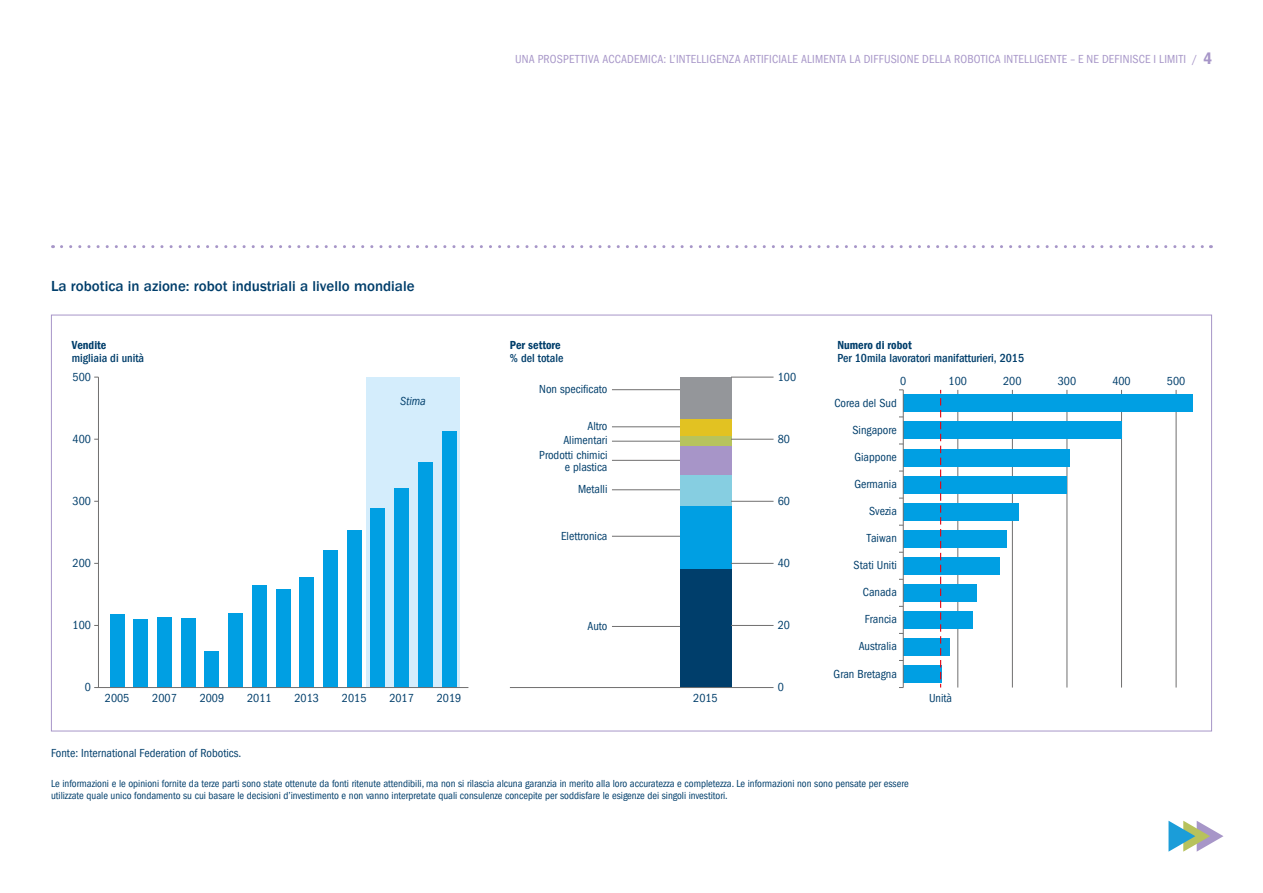
<style>
.page{position:relative;width:1263px;height:893px;background:#fff}
.page>*{position:absolute;margin:0;border:0;box-sizing:border-box;transform-origin:0 0}
.t1{font:500 15px "ITC Frank Gofor Ameriprise";color:#003e6b}
.t2{font:condensed 12px/14.7px "ITC Frank Gofor Ameriprise";color:#003e6b;text-align:right}
.t3{font:condensed 12px "ITC Frank Gofor Ameriprise";letter-spacing:.015em;color:#a796c8}
.t4{font:500 condensed 12px "ITC Frank Gofor Ameriprise";color:#003e6b}
.t5{font:12px "ITC Frank Gofor Ameriprise Dm Cn";color:#003e6b}
.t6{font:italic condensed 12px "ITC Frank Gofor Ameriprise";color:#003e6b}
.t7{font:condensed 10.5px/12px "ITC Frank Gofor Ameriprise";color:#003e6b}
.s1{font-family:"ITC Frank Gofor Ameriprise Dm Cn";font-stretch:normal;font-size:16.8px}
</style>
<div class="page">
<svg style="left:1168px;top:821px;width:55px;height:31px"></svg>
<svg style="left:61px;top:245px;width:1150px;height:3px"></svg>
<div style="left:680px;top:377px;width:51px;height:310px;background:#94969a"></div>
<div style="left:680px;top:419px;width:51px;height:268px;background:#e2c222"></div>
<div style="left:680px;top:436px;width:51px;height:251px;background:#b7c35d"></div>
<div style="left:680px;top:446px;width:51px;height:241px;background:#a795c8"></div>
<div style="left:680px;top:475px;width:51px;height:212px;background:#86cee1"></div>
<div style="left:680px;top:506px;width:51px;height:181px;background:#009fe3"></div>
<div style="left:680px;top:569px;width:51px;height:118px;background:#003e6b"></div>
<div style="left:366px;top:377px;width:94px;height:310px;background:#d4edfc"></div>
<hr style="left:957px;top:390px;width:1px;height:297px;background:#706f6f">
<hr style="left:1012px;top:390px;width:1px;height:297px;background:#706f6f">
<hr style="left:1067px;top:390px;width:1px;height:297px;background:#706f6f">
<hr style="left:1121px;top:390px;width:1px;height:297px;background:#706f6f">
<hr style="left:1176px;top:390px;width:1px;height:297px;background:#706f6f">
<div style="left:110px;top:614px;width:14px;height:73px;background:#009fe3"></div>
<div style="left:134px;top:619px;width:14px;height:68px;background:#009fe3"></div>
<div style="left:157px;top:617px;width:15px;height:70px;background:#009fe3"></div>
<div style="left:181px;top:618px;width:14px;height:69px;background:#009fe3"></div>
<div style="left:205px;top:651px;width:14px;height:36px;background:#009fe3"></div>
<div style="left:229px;top:613px;width:14px;height:74px;background:#009fe3"></div>
<div style="left:252px;top:585px;width:14px;height:102px;background:#009fe3"></div>
<div style="left:276px;top:589px;width:14px;height:98px;background:#009fe3"></div>
<div style="left:300px;top:577px;width:14px;height:110px;background:#009fe3"></div>
<div style="left:323px;top:550px;width:15px;height:137px;background:#009fe3"></div>
<div style="left:347px;top:530px;width:14px;height:157px;background:#009fe3"></div>
<div style="left:371px;top:508px;width:14px;height:179px;background:#009fe3"></div>
<div style="left:418px;top:462px;width:14px;height:225px;background:#009fe3"></div>
<div style="left:395px;top:488px;width:14px;height:199px;background:#009fe3"></div>
<div style="left:442px;top:431px;width:14px;height:256px;background:#009fe3"></div>
<hr style="left:94px;top:687px;width:374px;height:1px;background:#706f6f">
<hr style="left:510px;top:687px;width:263px;height:1px;background:#706f6f">
<hr style="left:731px;top:625px;width:42px;height:1px;background:#706f6f">
<hr style="left:731px;top:563px;width:42px;height:1px;background:#706f6f">
<hr style="left:731px;top:501px;width:42px;height:1px;background:#706f6f">
<hr style="left:731px;top:439px;width:42px;height:1px;background:#706f6f">
<hr style="left:731px;top:377px;width:42px;height:1px;background:#706f6f">
<hr style="left:612px;top:389px;width:68px;height:1px;background:#706f6f">
<hr style="left:612px;top:427px;width:68px;height:1px;background:#706f6f">
<hr style="left:612px;top:441px;width:68px;height:1px;background:#706f6f">
<hr style="left:612px;top:460px;width:68px;height:1px;background:#706f6f">
<hr style="left:612px;top:489px;width:68px;height:1px;background:#706f6f">
<hr style="left:612px;top:536px;width:68px;height:1px;background:#706f6f">
<hr style="left:612px;top:626px;width:68px;height:1px;background:#706f6f">
<div style="left:903px;top:395px;width:289px;height:17px;background:#009fe3"></div>
<div style="left:903px;top:422px;width:218px;height:17px;background:#009fe3"></div>
<div style="left:903px;top:449px;width:166px;height:17px;background:#009fe3"></div>
<div style="left:903px;top:476px;width:163px;height:17px;background:#009fe3"></div>
<div style="left:903px;top:503px;width:116px;height:17px;background:#009fe3"></div>
<div style="left:903px;top:530px;width:103px;height:17px;background:#009fe3"></div>
<div style="left:903px;top:557px;width:96px;height:17px;background:#009fe3"></div>
<div style="left:903px;top:584px;width:74px;height:17px;background:#009fe3"></div>
<div style="left:903px;top:611px;width:70px;height:17px;background:#009fe3"></div>
<div style="left:903px;top:638px;width:47px;height:17px;background:#009fe3"></div>
<div style="left:903px;top:665px;width:39px;height:17px;background:#009fe3"></div>
<svg style="left:940px;top:390px;width:1px;height:297px"></svg>
<hr style="left:903px;top:390px;width:1px;height:297px;background:#706f6f">
<hr style="left:98px;top:377px;width:1px;height:310px;background:#706f6f">
<h1 class="t1" style="left:51px;top:278px;width:365px">La robotica in azione: robot industriali a livello mondiale</h1>
<p class="t5" style="left:72px;top:338px;width:36px">Vendite</p>
<p class="t4" style="left:72px;top:352px;width:74px">migliaia di unità</p>
<p class="t3" style="left:515px;top:52px;width:698px">UNA PROSPETTIVA ACCADEMICA: L’INTELLIGENZA ARTIFICIALE ALIMENTA LA DIFFUSIONE DELLA ROBOTICA INTELLIGENTE – E NE DEFINISCE I LIMITI / <span class="s1">4</span></p>
<p class="t5" style="left:510px;top:338px;width:52px">Per settore</p>
<p class="t4" style="left:510px;top:352px;width:55px">% del totale</p>
<p class="t5" style="left:837px;top:338px;width:76px">Numero di robot</p>
<p class="t4" style="left:837px;top:352px;width:188px">Per 10mila lavoratori manifatturieri, 2015</p>
<p class="t2" style="left:73px;top:369px;width:20px">500</p>
<p class="t2" style="left:778px;top:369px;width:20px">100</p>
<p class="t6" style="left:400px;top:394px;width:27px">Stima</p>
<p class="t2" style="left:539px;top:382px;width:70px">Non specificato</p>
<p class="t2" style="left:73px;top:432px;width:20px">400</p>
<p class="t2" style="left:73px;top:494px;width:20px">300</p>
<p class="t2" style="left:539px;top:419px;width:70px">Altro<br>Alimentari<br>Prodotti chimici</p>
<p class="t2" style="left:565px;top:457px;width:44px;line-height:21.9px">e plastica<br>Metalli</p>
<p class="t2" style="left:561px;top:528px;width:48px">Elettronica</p>
<p class="t2" style="left:778px;top:431px;width:14px">80</p>
<p class="t2" style="left:778px;top:494px;width:14px">60</p>
<p class="t2" style="left:73px;top:556px;width:20px">200</p>
<p class="t2" style="left:778px;top:556px;width:14px">40</p>
<p class="t2" style="left:73px;top:618px;width:20px">100</p>
<p class="t2" style="left:587px;top:619px;width:22px">Auto</p>
<p class="t2" style="left:778px;top:618px;width:14px">20</p>
<p class="t2" style="left:900px;top:374px;width:8px">0</p>
<p class="t2" style="left:949px;top:374px;width:20px">100</p>
<p class="t2" style="left:1003px;top:374px;width:20px">200</p>
<p class="t2" style="left:1058px;top:374px;width:20px">300</p>
<p class="t2" style="left:1112px;top:374px;width:20px">400</p>
<p class="t2" style="left:1167px;top:374px;width:20px">500</p>
<p class="t2" style="left:834px;top:396px;width:64px">Corea del Sud</p>
<p class="t2" style="left:852px;top:423px;width:46px">Singapore</p>
<p class="t2" style="left:854px;top:450px;width:44px">Giappone</p>
<p class="t2" style="left:854px;top:477px;width:44px">Germania</p>
<p class="t2" style="left:869px;top:504px;width:29px">Svezia</p>
<p class="t2" style="left:867px;top:531px;width:32px">Taiwan</p>
<p class="t2" style="left:854px;top:558px;width:45px">Stati Uniti</p>
<p class="t2" style="left:863px;top:585px;width:35px">Canada</p>
<p class="t2" style="left:865px;top:612px;width:33px">Francia</p>
<p class="t2" style="left:859px;top:639px;width:40px">Australia</p>
<p class="t2" style="left:833px;top:666px;width:65px">Gran Bretagna</p>
<p class="t2" style="left:85px;top:680px;width:8px">0</p>
<p class="t2" style="left:778px;top:680px;width:8px">0</p>
<p class="t2" style="left:105px;top:691px;width:26px">2005</p>
<p class="t2" style="left:152px;top:691px;width:26px">2007</p>
<p class="t2" style="left:200px;top:691px;width:26px">2009</p>
<p class="t2" style="left:247px;top:691px;width:26px">2011</p>
<p class="t2" style="left:294px;top:691px;width:26px">2013</p>
<p class="t2" style="left:342px;top:691px;width:26px">2015</p>
<p class="t2" style="left:389px;top:691px;width:26px">2017</p>
<p class="t2" style="left:437px;top:691px;width:26px">2019</p>
<p class="t2" style="left:693px;top:691px;width:26px">2015</p>
<p class="t2" style="left:929px;top:691px;width:25px">Unità</p>
<p class="t2" style="left:51px;top:745px;width:192px">Fonte: International Federation of Robotics.</p>
<p class="t7" style="left:51px;top:778px;width:859px">Le informazioni e le opinioni fornite da terze parti sono state ottenute da fonti ritenute attendibili, ma non si rilascia alcuna garanzia in merito alla loro accuratezza e completezza. Le informazioni non sono pensate per essere utilizzate quale unico fondamento su cui basare le decisioni d’investimento e non vanno interpretate quali consulenze concepite per soddisfare le esigenze dei singoli investitori.</p>
</div>
